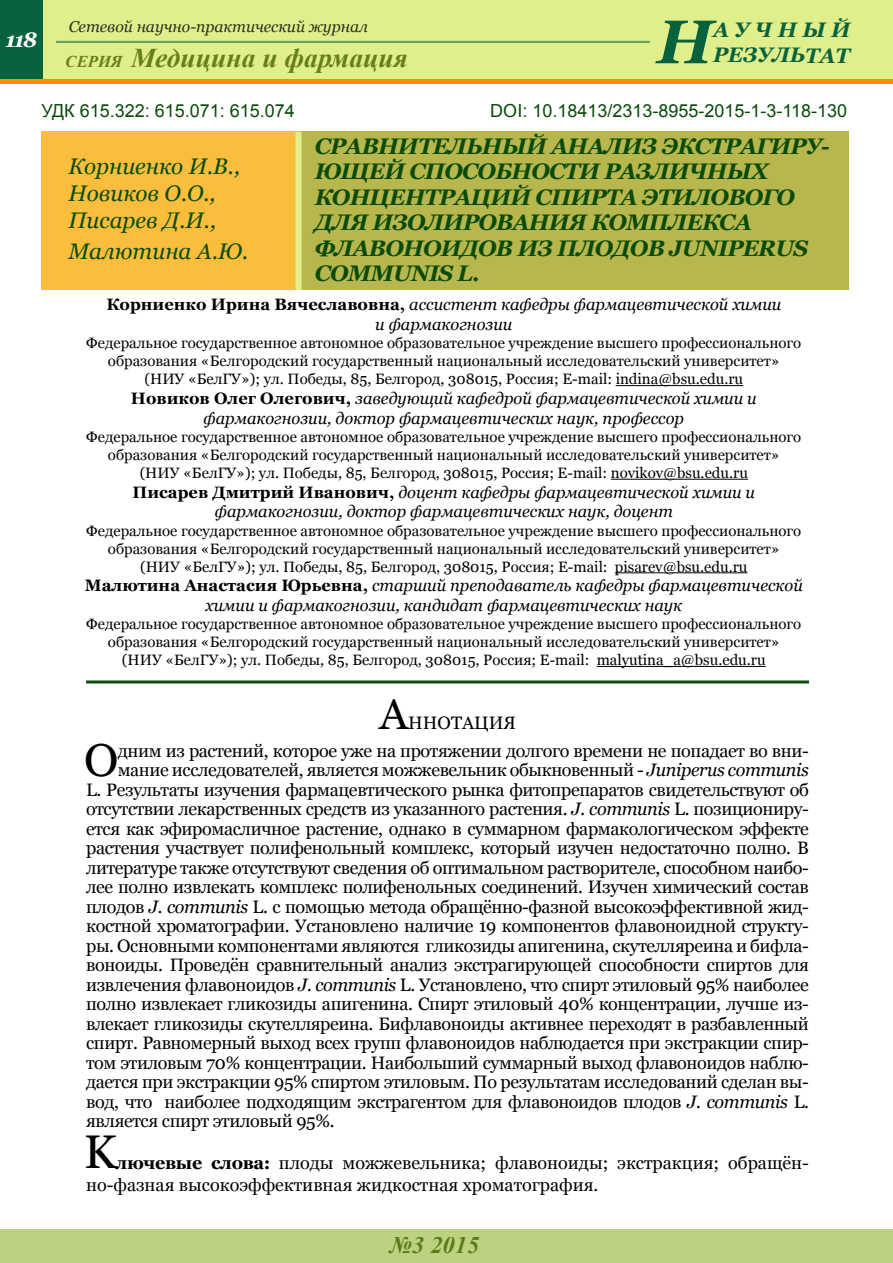
<style>
.page{position:relative;width:893px;height:1263px;background:#fff}
.page>*{position:absolute;margin:0;border:0;box-sizing:border-box;transform-origin:0 0}
.t1{font:italic 700 61.5px "Georgia";color:#07633d}
.t2{font:47.25px "Georgia";color:#000}
.t3{font:46.2px "Georgia";color:#000}
.t4{font:43.5px "Georgia";color:#000}
.t5{font:italic 700 27px "Times New Roman";color:#466400}
.t6{font:italic 700 24px "Times New Roman";color:#466400}
.t7{font:italic 700 22.5px/25.5px "Georgia";letter-spacing:-.03em;color:#0a4b0a}
.t8{font:italic 22.5px/27px "Georgia";color:#0a4b0a}
.t9{font:italic 700 21px/25.2px "Georgia";color:#07633d}
.t10{font:italic 700 21px "Georgia";color:#fff}
.t11{font:18px "Georgia";letter-spacing:-.02em;color:#000}
.t12{font:18px/21.6px "Georgia";color:#000}
.t13{font:18px "Arial";color:#0a4b0a}
.t14{font:italic 16.5px/19.8px "Georgia";color:#000;text-align:center}
.t15{font:italic 15.75px "Georgia";color:#000}
.t16{font:15px/18px "Georgia";color:#000;text-align:center}
.s1{font-size:16.5px}
.s2{font-weight:700;font-style:normal}
.s3{font-style:italic}
.s4{font-weight:700}
</style>
<div class="page">
<div style="left:0;top:1229px;width:893px;height:34px;background:#bbd380"></div>
<div style="left:0;top:0;width:893px;height:83px;background:#e0ee8c"></div>
<hr style="left:0;top:79px;width:893px;height:4px;background:#ff8d00">
<div style="left:0;top:0;width:43px;height:79px;background:#07633d"></div>
<hr style="left:56px;top:41px;width:594px;height:2px;background:#07633d">
<div style="left:41px;top:132px;width:257px;height:158px;background:#fabe3c"></div>
<div style="left:298px;top:132px;width:551px;height:158px;background:#b7b74d"></div>
<div style="left:296px;top:132px;width:6px;height:158px;background:#e0ee8c"></div>
<hr style="left:616px;top:385px;width:127px;height:1px;background:#000">
<hr style="left:611px;top:479px;width:137px;height:1px;background:#000">
<hr style="left:615px;top:572px;width:132px;height:1px;background:#000">
<hr style="left:597px;top:666px;width:169px;height:1px;background:#000">
<hr style="left:86px;top:680px;width:723px;height:3px;background:#0a4b0a">
<p class="t10" style="left:5px;top:28px;width:33px">118</p>
<p class="t15" style="left:68px;top:18px;width:301px">Сетевой научно-практический журнал</p>
<h3 class="t5" style="left:66px;top:39px;width:343px"><span class="s1">СЕРИЯ</span> Медицина и фармация</h3>
<p class="t9" style="left:713px;top:17px;width:139px">АУЧНЫЙ<br>РЕЗУЛЬТАТ</p>
<h1 class="t1" style="left:657px;top:7px;width:58px">Н</h1>
<p class="t13" style="left:41px;top:99px;width:255px">УДК 615.322: 615.071: 615.074</p>
<p class="t13" style="left:490px;top:99px;width:358px">DOI: 10.18413/2313-8955-2015-1-3-118-130</p>
<p class="t7" style="left:315px;top:133px;width:102px">СРАВНИТЕЛЬ</p>
<p class="t7" style="left:482px;top:133px;width:141px">НЫЙ АНАЛИЗ</p>
<p class="t7" style="left:662px;top:133px;width:50px">ЭКСТР</p>
<p class="t7" style="left:740px;top:133px;width:50px">АГИРУ</p>
<p class="t7" style="left:821px;top:133px;width:10px">-</p>
<p class="t7" style="left:315px;top:158px;width:253px">ЮЩЕЙ СПОСОБНОСТИ</p>
<p class="t7" style="left:604px;top:158px;width:51px">РАЗЛИЧ</p>
<p class="t8" style="left:68px;top:153px;width:173px">Корниенко И.В.,<br>Новиков О.О.,<br>Писарев Д.И.,</p>
<p class="t8" style="left:68px;top:238px;width:181px">Малютина А.Ю.</p>
<p class="t14" style="left:106px;top:295px;width:676px"><span class="s2">Корниенко Ирина Вячеславовна,</span> ассистент кафедры фармацевтической химии и фармакогнозии</p>
<p class="t16" style="left:86px;top:334px;width:716px">Федеральное государственное автономное образовательное учреждение высшего профессионального образования «Белгородский государственный национальный исследовательский университет» (НИУ «БелГУ»); ул. Победы, 85, Белгород, 308015, Россия; E-mail: indina@bsu.edu.ru</p>
<p class="t14" style="left:131px;top:388px;width:627px"><span class="s2">Новиков Олег Олегович,</span> заведующий кафедрой фармацевтической химии и фармакогнозии, доктор фармацевтических наук, профессор</p>
<p class="t16" style="left:86px;top:428px;width:716px">Федеральное государственное автономное образовательное учреждение высшего профессионального образования «Белгородский государственный национальный исследовательский университет» (НИУ «БелГУ»); ул. Победы, 85, Белгород, 308015, Россия; E-mail: novikov@bsu.edu.ru</p>
<p class="t14" style="left:133px;top:482px;width:624px"><span class="s2">Писарев Дмитрий Иванович,</span> доцент кафедры фармацевтической химии и фармакогнозии, доктор фармацевтических наук, доцент</p>
<p class="t16" style="left:86px;top:521px;width:716px">Федеральное государственное автономное образовательное учреждение высшего профессионального образования «Белгородский государственный национальный исследовательский университет» (НИУ «БелГУ»); ул. Победы, 85, Белгород, 308015, Россия; E-mail: pisarev@bsu.edu.ru</p>
<p class="t14" style="left:85px;top:576px;width:720px"><span class="s2">Малютина Анастасия Юрьевна,</span> старший преподаватель кафедры фармацевтической химии и фармакогнозии, кандидат фармацевтических наук</p>
<p class="t16" style="left:86px;top:615px;width:716px">Федеральное государственное автономное образовательное учреждение высшего профессионального образования «Белгородский государственный национальный исследовательский университет» (НИУ «БелГУ»); ул. Победы, 85, Белгород, 308015, Россия; E-mail: malyutina_a@bsu.edu.ru</p>
<p class="t7" style="left:707px;top:158px;width:64px">НЫХ</p>
<p class="t7" style="left:315px;top:184px;width:275px">КОНЦЕНТРАЦИЙ СПИРТ</p>
<p class="t7" style="left:621px;top:184px;width:57px">А ЭТИЛ</p>
<p class="t7" style="left:711px;top:184px;width:86px">ОВОГО</p>
<p class="t7" style="left:315px;top:209px;width:131px">ДЛЯ ИЗ ОЛИР</p>
<p class="t7" style="left:315px;top:209px;width:495px;text-indent:164px">ОВАНИЯ КОМПЛЕКСА<br>ФЛАВОНОИДОВ ИЗ ПЛОДОВ JUNIPERUS<br>COMMUNIS L.</p>
<h3 class="t4" style="left:379px;top:689px;width:31px">А</h3>
<p class="t12" style="left:408px;top:711px;width:109px">ННОТАЦИЯ</p>
<h3 class="t3" style="left:84px;top:734px;width:36px">О</h3>
<p class="t11" style="left:118px;top:740px;width:693px">дним из растений, которое уже на протяжении долгого времени не попадает во вни-</p>
<p class="t11" style="left:118px;top:760px;width:693px">мание исследователей, является можжевельник обыкновенный - <span class="s3">Juniperus communis</span></p>
<p class="t11" style="left:86px;top:779px;width:724px">L. Результаты изучения фармацевтического рынка фитопрепаратов свидетельствуют об</p>
<p class="t11" style="left:86px;top:799px;width:724px">отсутствии лекарственных средств из указанного растения. <span class="s3">J. communis</span> L. позициониру-</p>
<p class="t11" style="left:86px;top:818px;width:724px">ется как эфиромасличное растение, однако в суммарном фармакологическом эффекте</p>
<p class="t11" style="left:86px;top:838px;width:724px">растения участвует полифенольный комплекс, который изучен недостаточно полно. В</p>
<p class="t11" style="left:86px;top:857px;width:724px">литературе также отсутствуют сведения об оптимальном растворителе, способном наибо-</p>
<p class="t11" style="left:86px;top:877px;width:724px">лее полно извлекать комплекс полифенольных соединений. Изучен химический состав</p>
<p class="t11" style="left:86px;top:896px;width:724px">плодов <span class="s3">J. communis</span> L. с помощью метода обращённо-фазной высокоэффективной жид-</p>
<p class="t11" style="left:86px;top:916px;width:724px">костной хроматографии. Установлено наличие 19 компонентов флавоноидной структу-</p>
<p class="t11" style="left:86px;top:935px;width:724px">ры. Основными компонентами являются гликозиды апигенина, скутелляреина и бифла-</p>
<p class="t11" style="left:86px;top:955px;width:724px">воноиды. Проведён сравнительный анализ экстрагирующей способности спиртов для</p>
<p class="t11" style="left:86px;top:974px;width:724px">извлечения флавоноидов <span class="s3">J. communis</span> L. Установлено, что спирт этиловый 95% наиболее</p>
<p class="t11" style="left:86px;top:994px;width:724px">полно извлекает гликозиды апигенина. Спирт этиловый 40% концентрации, лучше из-</p>
<p class="t11" style="left:86px;top:1013px;width:724px">влекает гликозиды скутелляреина. Бифлавоноиды активнее переходят в разбавленный</p>
<p class="t11" style="left:86px;top:1033px;width:724px">спирт. Равномерный выход всех групп флавоноидов наблюдается при экстракции спир-</p>
<p class="t11" style="left:86px;top:1052px;width:724px">том этиловым 70% концентрации. Наибольший суммарный выход флавоноидов наблю-</p>
<p class="t11" style="left:86px;top:1072px;width:724px">дается при экстракции 95% спиртом этиловым. По результатам исследований сделан вы-</p>
<p class="t11" style="left:86px;top:1091px;width:724px">вод, что наиболее подходящим экстрагентом для флавоноидов плодов <span class="s3">J. communis</span> L.</p>
<p class="t11" style="left:86px;top:1110px;width:250px">является спирт этиловый 95%.</p>
<h2 class="t2" style="left:84px;top:1124px;width:34px">K</h2>
<p class="t12" style="left:86px;top:1152px;width:724px;text-indent:30px"><span class="s4">лючевые слова:</span> плоды можжевельника; флавоноиды; экстракция; обращён&shy;но-фазная высокоэффективная жидкостная хроматография.</p>
<h3 class="t6" style="left:390px;top:1229px;width:91px">№3 2015</h3>
</div>
